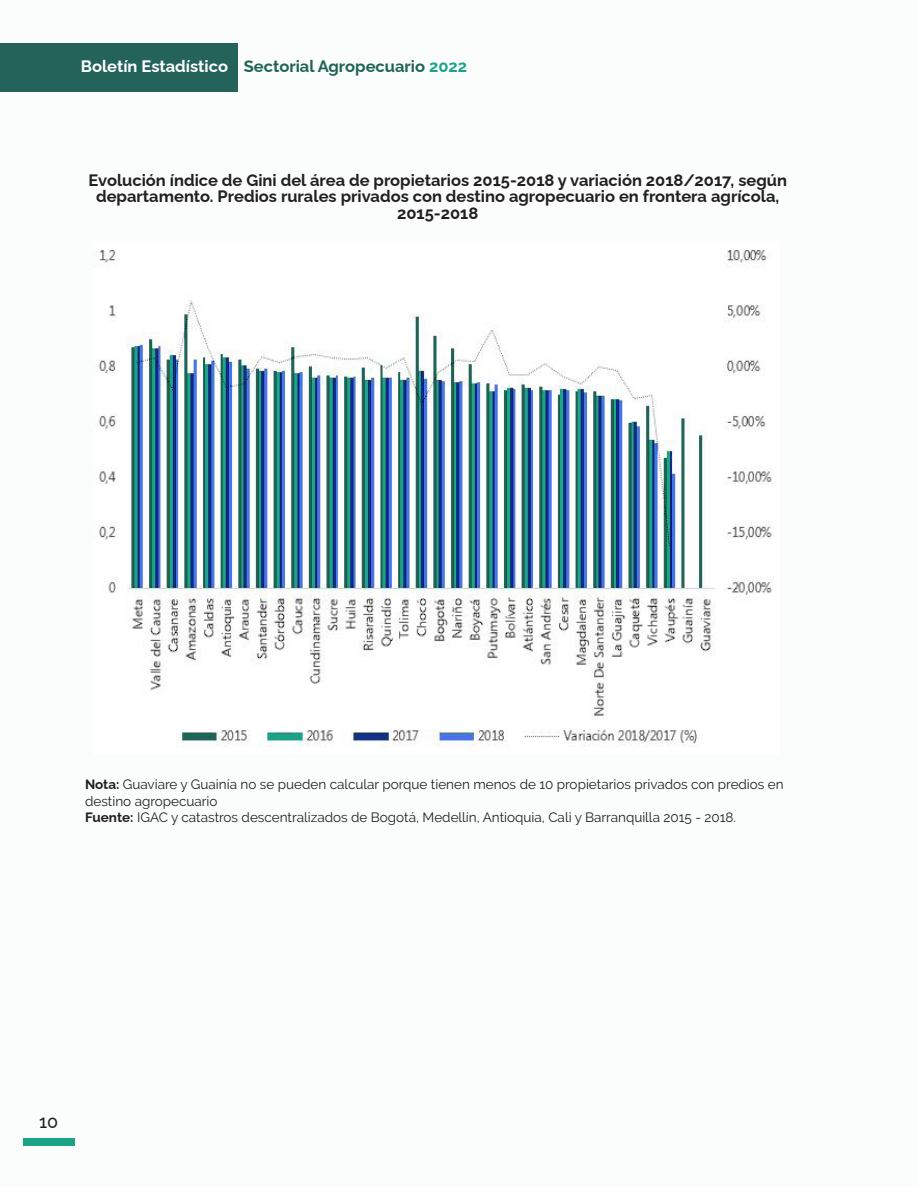
<style>
.page{position:relative;width:918px;height:1188px;background:#fff}
.page>*{position:absolute;margin:0;border:0;box-sizing:border-box;transform-origin:0 0}
.t1{font:100 18px "Raleway";color:#231f20}
.t2{font:100 16.5px/16.5px "Raleway";color:#231f20;text-align:center}
.t3{font:100 16.5px "Raleway";color:#206256}
.t4{font:13.5px/16.2px "Raleway";color:#231f20}
.s1{color:#fff}
.s2{color:#1aa385}
.s3{font-weight:100}
</style>
<div class="page">
<div style="left:1px;top:1px;width:917px;height:1186px;background:#fafdfc"></div>
<div style="left:0;top:43px;width:238px;height:49px;background:#24635a"></div>
<div style="left:23px;top:1138px;width:51px;height:7px;background:#1aa385"></div>
<img style="left:94px;top:250px;width:680px;height:497px">
<p class="t3" style="left:81px;top:53px;width:388px"><span class="s1">Boletín Estadístico</span> Sectorial Agropecuario <span class="s2">2022</span></p>
<p class="t2" style="left:88px;top:170px;width:700px">Evolución índice de Gini del área de propietarios 2015-2018 y variación 2018/2017, según departamento. Predios rurales privados con destino agropecuario en frontera agrícola,</p>
<p class="t2" style="left:397px;top:203px;width:83px">2015-2018</p>
<p class="t4" style="left:85px;top:776px;width:700px"><span class="s3">Nota:</span> Guaviare y Guainía no se pueden calcular porque tienen menos de 10 propietarios privados con predios en destino agropecuario</p>
<p class="t4" style="left:85px;top:809px;width:653px"><span class="s3">Fuente:</span> IGAC y catastros descentralizados de Bogotá, Medellín, Antioquia, Cali y Barranquilla 2015 - 2018.</p>
<h1 class="t1" style="left:39px;top:1107px;width:21px">10</h1>
</div>
